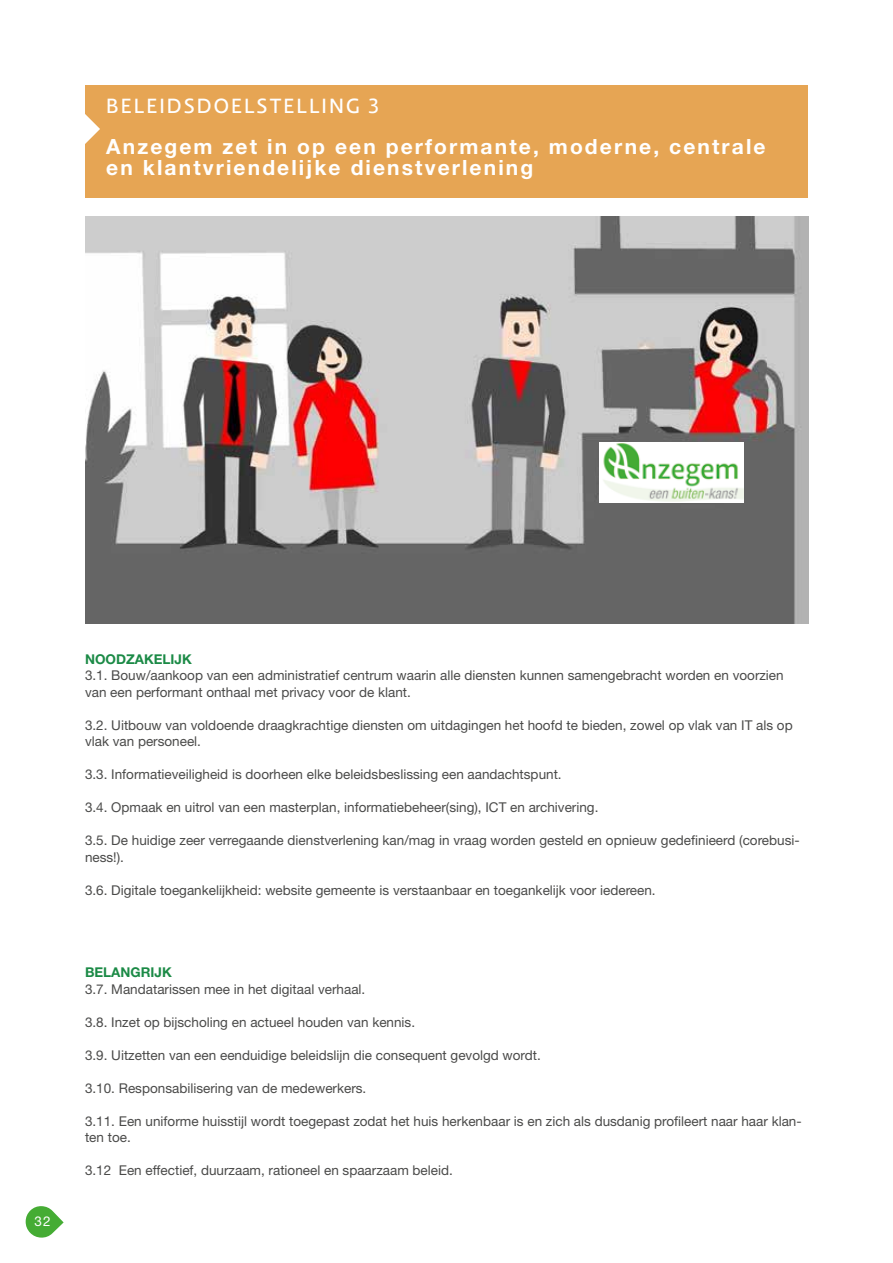
<style>
.page{position:relative;width:893px;height:1263px;background:#fff}
.page>*{position:absolute;margin:0;border:0;box-sizing:border-box;transform-origin:0 0}
.t1{font:700 21px/21px "Helvetica Neue LT Std";letter-spacing:.1em;color:#fff}
.t2{font:500 21px "Relato Sans OT";letter-spacing:.1em;color:#fff}
.t3{font:13.5px/16.5px "Helvetica Neue LT Std";color:#4a4a49}
.t4{font:700 13.5px "Helvetica Neue LT Std";color:#1b8a46}
.t5{font:13.5px "Helvetica Neue LT Std";color:#fff}
</style>
<div class="page">
<svg style="left:26px;top:1206px;width:38px;height:32px"></svg>
<div style="left:85px;top:85px;width:723px;height:113px;background:#e6a554"></div>
<svg style="left:85px;top:114px;width:15px;height:30px"></svg>
<img style="left:85px;top:216px;width:724px;height:407px">
<img style="left:600px;top:442px;width:143px;height:61px">
<h1 class="t2" style="left:106px;top:94px;width:274px">BELEIDSDOELSTELLING 3</h1>
<h1 class="t1" style="left:106px;top:136px;width:661px">Anzegem zet in op een performante, moderne, centrale en klantvriendelijke dienstverlening</h1>
<p class="t5" style="left:34px;top:1213px;width:18px">32</p>
<p class="t4" style="left:85px;top:650px;width:108px">NOODZAKELIJK</p>
<p class="t3" style="left:85px;top:667px;width:700px">3.1. Bouw/aankoop van een administratief centrum waarin alle diensten kunnen samengebracht worden en voorzien van een performant onthaal met privacy voor de klant.</p>
<p class="t3" style="left:85px;top:716px;width:709px">3.2. Uitbouw van voldoende draagkrachtige diensten om uitdagingen het hoofd te bieden, zowel op vlak van IT als op vlak van personeel.</p>
<p class="t3" style="left:85px;top:766px;width:478px">3.3. Informatieveiligheid is doorheen elke beleidsbeslissing een aandachtspunt.</p>
<p class="t3" style="left:85px;top:799px;width:515px">3.4. Opmaak en uitrol van een masterplan, informatiebeheer(sing), ICT en archivering.</p>
<p class="t3" style="left:85px;top:832px;width:716px">3.5. De huidige zeer verregaande dienstverlening kan/mag in vraag worden gesteld en opnieuw gedefinieerd (corebusi&shy;ness!).</p>
<p class="t3" style="left:85px;top:881px;width:572px">3.6. Digitale toegankelijkheid: website gemeente is verstaanbaar en toegankelijk voor iedereen.</p>
<p class="t4" style="left:85px;top:964px;width:88px">BELANGRIJK</p>
<p class="t3" style="left:85px;top:980px;width:282px">3.7. Mandatarissen mee in het digitaal verhaal.</p>
<p class="t3" style="left:85px;top:1013px;width:332px">3.8. Inzet op bijscholing en actueel houden van kennis.</p>
<p class="t3" style="left:85px;top:1046px;width:457px">3.9. Uitzetten van een eenduidige beleidslijn die consequent gevolgd wordt.</p>
<p class="t3" style="left:85px;top:1079px;width:283px">3.10. Responsabilisering van de medewerkers.</p>
<p class="t3" style="left:85px;top:1112px;width:718px">3.11. Een uniforme huisstijl wordt toegepast zodat het huis herkenbaar is en zich als dusdanig profileert naar haar klan&shy;ten toe.</p>
<p class="t3" style="left:85px;top:1162px;width:369px">3.12 Een effectief, duurzaam, rationeel en spaarzaam beleid.</p>
</div>
